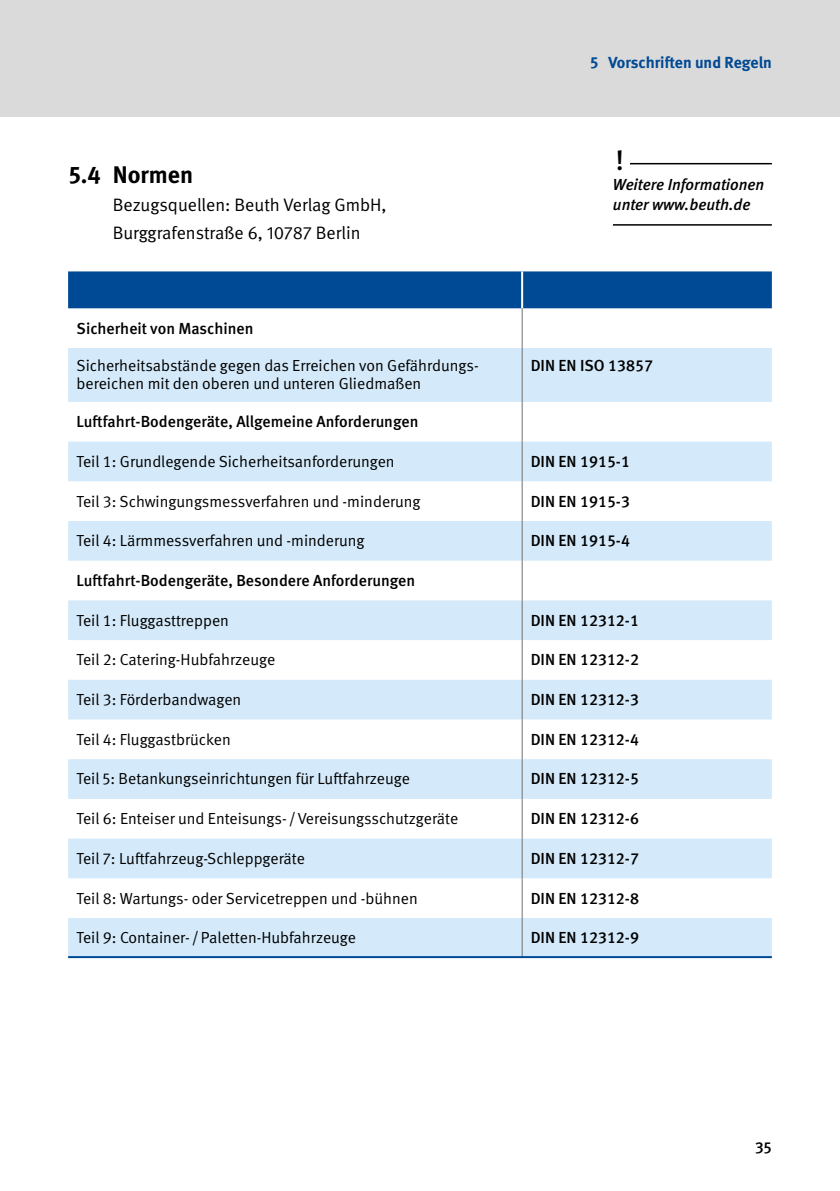
<style>
.page{position:relative;width:840px;height:1191px;background:#fff}
.page>*{position:absolute;margin:0;border:0;box-sizing:border-box;transform-origin:0 0}
.t1{font:500 28px "DGUV Meta";color:#000}
.t2{font:700 24px "DGUV Meta";color:#000}
.t3{font:18px/28px "DGUV Meta";color:#000}
.t4{font:16px/18px "DGUV Meta";color:#000}
.t5{font:500 16px "DGUV Meta";color:#000}
.t6{font:italic 500 16px/20px "DGUV Meta";color:#000}
.t7{font:700 16px "DGUV Meta";color:#004994}
</style>
<div class="page">
<div style="left:0;top:0;width:839px;height:116px;background:#dadada"></div>
<hr style="left:629px;top:163px;width:142px;height:1px;background:#000">
<hr style="left:612px;top:224px;width:159px;height:2px;background:#000">
<div style="left:68px;top:271px;width:703px;height:37px;background:#004994"></div>
<svg style="left:68px;top:348px;width:703px;height:608px;fill:#d4eafa"></svg>
<hr style="left:521px;top:271px;width:2px;height:37px;background:#fff">
<hr style="left:521px;top:308px;width:1px;height:40px;background:#707071">
<hr style="left:521px;top:348px;width:1px;height:54px;background:#707071">
<hr style="left:521px;top:402px;width:1px;height:39px;background:#707071">
<hr style="left:521px;top:441px;width:1px;height:40px;background:#707071">
<hr style="left:521px;top:481px;width:1px;height:40px;background:#707071">
<hr style="left:521px;top:521px;width:1px;height:39px;background:#707071">
<hr style="left:521px;top:560px;width:1px;height:40px;background:#707071">
<hr style="left:521px;top:600px;width:1px;height:40px;background:#707071">
<hr style="left:521px;top:640px;width:1px;height:40px;background:#707071">
<hr style="left:521px;top:680px;width:1px;height:39px;background:#707071">
<hr style="left:521px;top:719px;width:1px;height:40px;background:#707071">
<hr style="left:521px;top:759px;width:1px;height:40px;background:#707071">
<hr style="left:521px;top:799px;width:1px;height:39px;background:#707071">
<hr style="left:521px;top:838px;width:1px;height:40px;background:#707071">
<hr style="left:521px;top:878px;width:1px;height:40px;background:#707071">
<hr style="left:521px;top:918px;width:1px;height:39px;background:#707071">
<hr style="left:68px;top:956px;width:703px;height:2px;background:#004994">
<h2 class="t2" style="left:69px;top:160px;width:125px">5.4 Normen</h2>
<p class="t3" style="left:113px;top:191px;width:275px">Bezugsquellen: Beuth Verlag GmbH,<br>Burggrafenstraße 6, 10787 Berlin</p>
<p class="t7" style="left:590px;top:53px;width:183px">5 Vorschriften und Regeln</p>
<h1 class="t1" style="left:615px;top:144px;width:10px">!</h1>
<p class="t6" style="left:612px;top:175px;width:153px">Weitere Informationen unter www.beuth.de</p>
<p class="t5" style="left:77px;top:319px;width:178px">Sicherheit von Maschinen</p>
<p class="t4" style="left:77px;top:357px;width:402px">Sicherheitsabstände gegen das Erreichen von Gefährdungs&shy;bereichen mit den oberen und unteren Gliedmaßen</p>
<p class="t5" style="left:530px;top:356px;width:124px">DIN EN ISO 13857</p>
<p class="t5" style="left:77px;top:412px;width:343px">Luftfahrt-Bodengeräte, Allgemeine Anforderungen</p>
<p class="t4" style="left:77px;top:453px;width:319px">Teil 1: Grundlegende Sicherheitsanforderungen</p>
<p class="t5" style="left:530px;top:452px;width:101px">DIN EN 1915-1</p>
<p class="t4" style="left:77px;top:492px;width:345px">Teil 3: Schwingungsmessverfahren und -minderung</p>
<p class="t5" style="left:530px;top:492px;width:101px">DIN EN 1915-3</p>
<p class="t4" style="left:77px;top:532px;width:289px">Teil 4: Lärmmessverfahren und -minderung</p>
<p class="t5" style="left:530px;top:531px;width:101px">DIN EN 1915-4</p>
<p class="t5" style="left:77px;top:571px;width:340px">Luftfahrt-Bodengeräte, Besondere Anforderungen</p>
<p class="t4" style="left:77px;top:611px;width:154px">Teil 1: Fluggasttreppen</p>
<p class="t5" style="left:530px;top:611px;width:110px">DIN EN 12312-1</p>
<p class="t4" style="left:77px;top:651px;width:200px">Teil 2: Catering-Hubfahrzeuge</p>
<p class="t5" style="left:530px;top:650px;width:110px">DIN EN 12312-2</p>
<p class="t4" style="left:77px;top:691px;width:166px">Teil 3: Förderbandwagen</p>
<p class="t5" style="left:530px;top:690px;width:110px">DIN EN 12312-3</p>
<p class="t4" style="left:77px;top:730px;width:156px">Teil 4: Fluggastbrücken</p>
<p class="t5" style="left:530px;top:730px;width:110px">DIN EN 12312-4</p>
<p class="t4" style="left:77px;top:770px;width:334px">Teil 5: Betankungseinrichtungen für Luftfahrzeuge</p>
<p class="t5" style="left:530px;top:769px;width:110px">DIN EN 12312-5</p>
<p class="t4" style="left:77px;top:810px;width:383px">Teil 6: Enteiser und Enteisungs- /Vereisungsschutzgeräte</p>
<p class="t5" style="left:530px;top:809px;width:110px">DIN EN 12312-6</p>
<p class="t4" style="left:77px;top:849px;width:230px">Teil 7: Luftfahrzeug-Schleppgeräte</p>
<p class="t5" style="left:530px;top:849px;width:110px">DIN EN 12312-7</p>
<p class="t4" style="left:77px;top:889px;width:342px">Teil 8: Wartungs- oder Servicetreppen und -bühnen</p>
<p class="t5" style="left:530px;top:888px;width:110px">DIN EN 12312-8</p>
<p class="t4" style="left:77px;top:929px;width:281px">Teil 9: Container- /Paletten-Hubfahrzeuge</p>
<p class="t5" style="left:530px;top:928px;width:110px">DIN EN 12312-9</p>
<p class="t5" style="left:754px;top:1137px;width:18px">35</p>
</div>
